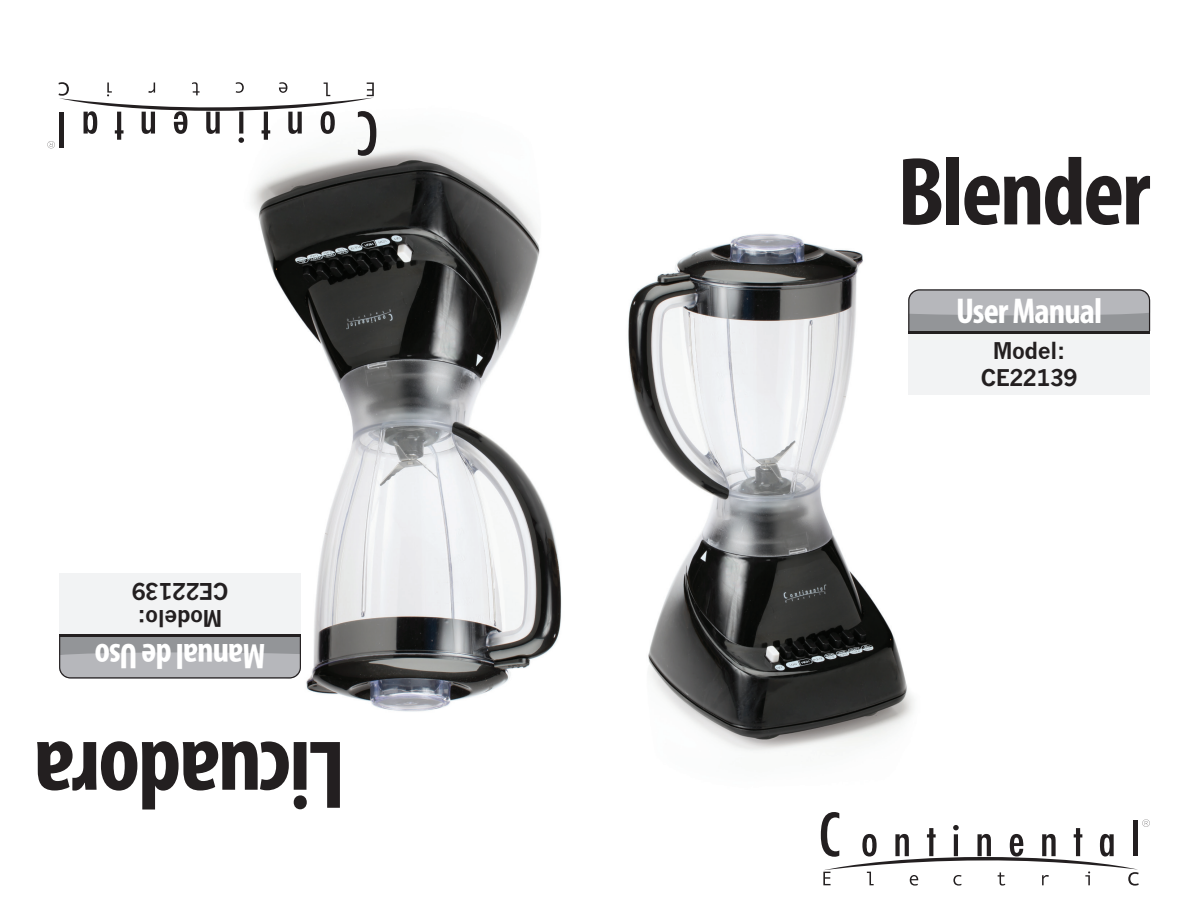
<style>
.page{position:relative;width:1188px;height:918px;background:#fff}
.page>*{position:absolute;margin:0;border:0;box-sizing:border-box;transform-origin:0 0}
.t1{font:700 condensed 97.5px "Myriad Pro";letter-spacing:-.025em;color:#231f20}
.t2{font:700 condensed 36px "Myriad Pro";letter-spacing:-.025em;color:#fff}
.t3{font:700 22.5px "News Gothic";letter-spacing:-.025em;color:#231f20}
</style>
<div class="page">
<img style="left:628px;top:233px;width:298px;height:518px">
<img style="left:237px;top:127px;width:325px;height:585px">
<div style="left:59px;top:574px;width:242px;height:61px;background:#f2f3f4"></div>
<div style="left:908px;top:333px;width:242px;height:61px;background:#f2f3f4"></div>
<hr style="left:908px;top:331px;width:242px;height:2px;background:#231f20">
<svg style="left:908px;top:289px;width:242px;height:42px;background:#a3a5a8"></svg>
<hr style="left:59px;top:635px;width:242px;height:2px;background:#231f20">
<svg style="left:59px;top:637px;width:242px;height:42px;background:#a4a5a8"></svg>
<svg style="left:821px;top:812px;width:329px;height:74px"></svg>
<svg style="left:47px;top:82px;width:329px;height:74px"></svg>
<p class="t3" style="left:228px;top:605px;width:98px;rotate:-180deg">CE22139</p>
<p class="t3" style="left:222px;top:632px;width:86px;rotate:-180deg">Modelo:</p>
<p class="t2" style="left:266px;top:679px;width:172px;rotate:-180deg">Manual de Uso</p>
<p class="t1" style="left:346px;top:835px;width:314px;rotate:-180deg">Licuadora</p>
<p class="t1" style="left:897px;top:131px;width:255px">Blender</p>
<p class="t2" style="left:956px;top:289px;width:148px">User Manual</p>
<p class="t3" style="left:993px;top:337px;width:74px">Model:</p>
<p class="t3" style="left:981px;top:364px;width:98px">CE22139</p>
</div>
